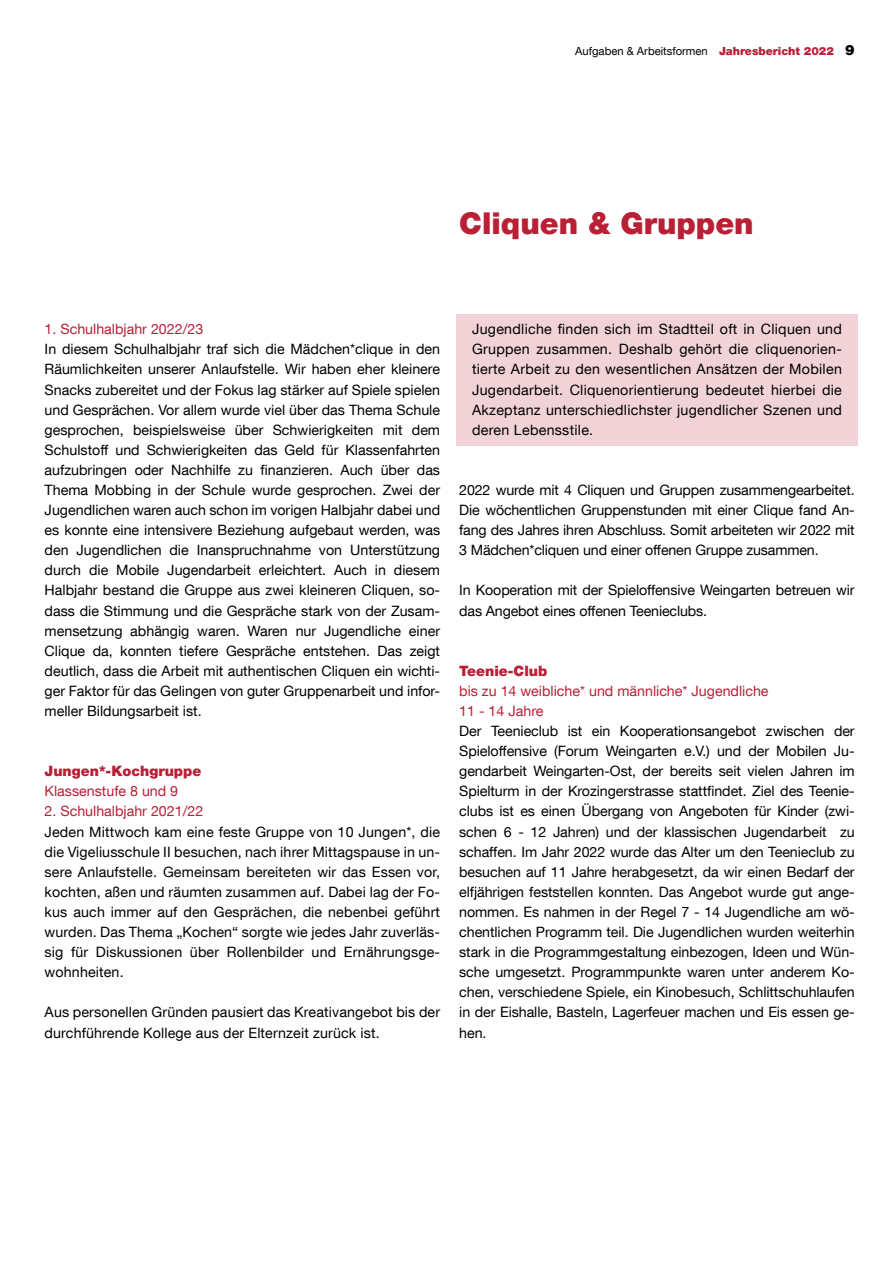
<style>
.page{position:relative;width:893px;height:1263px;background:#fff}
.page>*{position:absolute;margin:0;border:0;box-sizing:border-box;transform-origin:0 0}
.t1{font:900 30px "Helvetica Neue LT Com";color:#b91f35}
.Copy_9_5_auf_13_394{font:14.25px/20.1px "Helvetica Neue LT Com";color:#000;text-align:justify}
.Copy_9_5_auf_13_394-2{font:14.25px "Helvetica Neue LT Com";color:#b91f35}
.Copy_9_5_auf_13_394-3{font:900 14.25px "Helvetica Neue LT Com";color:#b91f35}
.Copy_8_5_auf_11_16{font:11.25px "Helvetica Neue LT Com";color:#000}
.s1{font-weight:900;color:#b91f35}
.s2{font-weight:900;font-size:14.25px}
</style>
<div class="page">
<div style="left:456px;top:314px;width:402px;height:132px;background:#f1d3d7"></div>
<p class="Copy_8_5_auf_11_16" style="left:575px;top:44px;width:281px">Aufgaben &amp; Arbeitsformen <span class="s1">Jahresbericht 2022</span> <span class="s2">9</span></p>
<p class="t1" style="left:459px;top:205px;width:296px">Cliquen &amp; Gruppen</p>
<p class="Copy_9_5_auf_13_394-2" style="left:45px;top:320px;width:160px">1. Schulhalbjahr 2022/23</p>
<p class="Copy_9_5_auf_13_394" style="left:45px;top:339px;width:397px">In diesem Schulhalbjahr traf sich die Mädchen*clique in den Räumlichkeiten unserer Anlaufstelle. Wir haben eher kleinere Snacks zubereitet und der Fokus lag stärker auf Spiele spielen und Gesprächen. Vor allem wurde viel über das Thema Schule gesprochen, beispielsweise über Schwierigkeiten mit dem Schulstoff und Schwierigkeiten das Geld für Klassenfahrten aufzubringen oder Nachhilfe zu finanzieren. Auch über das Thema Mobbing in der Schule wurde gesprochen. Zwei der Jugendlichen waren auch schon im vorigen Halbjahr dabei und es konnte eine intensivere Beziehung aufgebaut werden, was den Jugendlichen die Inanspruchnahme von Unterstützung durch die Mobile Jugendarbeit erleichtert. Auch in diesem Halbjahr bestand die Gruppe aus zwei kleineren Cliquen, so&shy;dass die Stimmung und die Gespräche stark von der Zusam&shy;mensetzung abhängig waren. Waren nur Jugendliche einer Clique da, konnten tiefere Gespräche entstehen. Das zeigt deutlich, dass die Arbeit mit authentischen Cliquen ein wichti&shy;ger Faktor für das Gelingen von guter Gruppenarbeit und infor&shy;meller Bildungsarbeit ist.</p>
<p class="Copy_9_5_auf_13_394-3" style="left:45px;top:763px;width:158px">Jungen*-Kochgruppe</p>
<p class="Copy_9_5_auf_13_394-2" style="left:45px;top:782px;width:135px">Klassenstufe 8 und 9</p>
<p class="Copy_9_5_auf_13_394-2" style="left:45px;top:803px;width:160px">2. Schulhalbjahr 2021/22</p>
<p class="Copy_9_5_auf_13_394" style="left:45px;top:821px;width:397px">Jeden Mittwoch kam eine feste Gruppe von 10 Jungen*, die die Vigeliusschule II besuchen, nach ihrer Mittagspause in un&shy;sere Anlaufstelle. Gemeinsam bereiteten wir das Essen vor, kochten, aßen und räumten zusammen auf. Dabei lag der Fo&shy;kus auch immer auf den Gesprächen, die nebenbei geführt wurden. Das Thema „Kochen“ sorgte wie jedes Jahr zuverläs&shy;sig für Diskussionen über Rollenbilder und Ernährungsge&shy;wohnheiten.</p>
<p class="Copy_9_5_auf_13_394" style="left:45px;top:1002px;width:397px">Aus personellen Gründen pausiert das Kreativangebot bis der durchführende Kollege aus der Elternzeit zurück ist.</p>
<p class="Copy_9_5_auf_13_394" style="left:472px;top:319px;width:371px">Jugendliche finden sich im Stadtteil oft in Cliquen und Gruppen zusammen. Deshalb gehört die cliquenorien&shy;tierte Arbeit zu den wesentlichen Ansätzen der Mobilen Jugendarbeit. Cliquenorientierung bedeutet hierbei die Akzeptanz unterschiedlichster jugendlicher Szenen und deren Lebensstile.</p>
<p class="Copy_9_5_auf_13_394" style="left:459px;top:479px;width:397px">2022 wurde mit 4 Cliquen und Gruppen zusammengearbeitet.<br>Die wöchentlichen Gruppenstunden mit einer Clique fand An&shy;fang des Jahres ihren Abschluss. Somit arbeiteten wir 2022 mit 3 Mädchen*cliquen und einer offenen Gruppe zusammen.</p>
<p class="Copy_9_5_auf_13_394" style="left:459px;top:580px;width:397px">In Kooperation mit der Spieloffensive Weingarten betreuen wir das Angebot eines offenen Teenieclubs.</p>
<p class="Copy_9_5_auf_13_394-3" style="left:459px;top:662px;width:90px">Teenie-Club</p>
<p class="Copy_9_5_auf_13_394-2" style="left:459px;top:682px;width:311px">bis zu 14 weibliche* und männliche* Jugendliche</p>
<p class="Copy_9_5_auf_13_394-2" style="left:459px;top:702px;width:86px">11 - 14 Jahre</p>
<p class="Copy_9_5_auf_13_394" style="left:459px;top:721px;width:397px">Der Teenieclub ist ein Kooperationsangebot zwischen der Spieloffensive (Forum Weingarten e.V.) und der Mobilen Ju&shy;gendarbeit Weingarten-Ost, der bereits seit vielen Jahren im Spielturm in der Krozingerstrasse stattfindet. Ziel des Teenie&shy;clubs ist es einen Übergang von Angeboten für Kinder (zwi&shy;schen 6 - 12 Jahren) und der klassischen Jugendarbeit zu schaffen. Im Jahr 2022 wurde das Alter um den Teenieclub zu besuchen auf 11 Jahre herabgesetzt, da wir einen Bedarf der elfjährigen feststellen konnten. Das Angebot wurde gut ange&shy;nommen. Es nahmen in der Regel 7 - 14 Jugendliche am wö&shy;chentlichen Programm teil. Die Jugendlichen wurden weiterhin stark in die Programmgestaltung einbezogen, Ideen und Wün&shy;sche umgesetzt. Programmpunkte waren unter anderem Ko&shy;chen, verschiedene Spiele, ein Kinobesuch, Schlittschuhlaufen in der Eishalle, Basteln, Lagerfeuer machen und Eis essen ge&shy;hen.</p>
</div>
